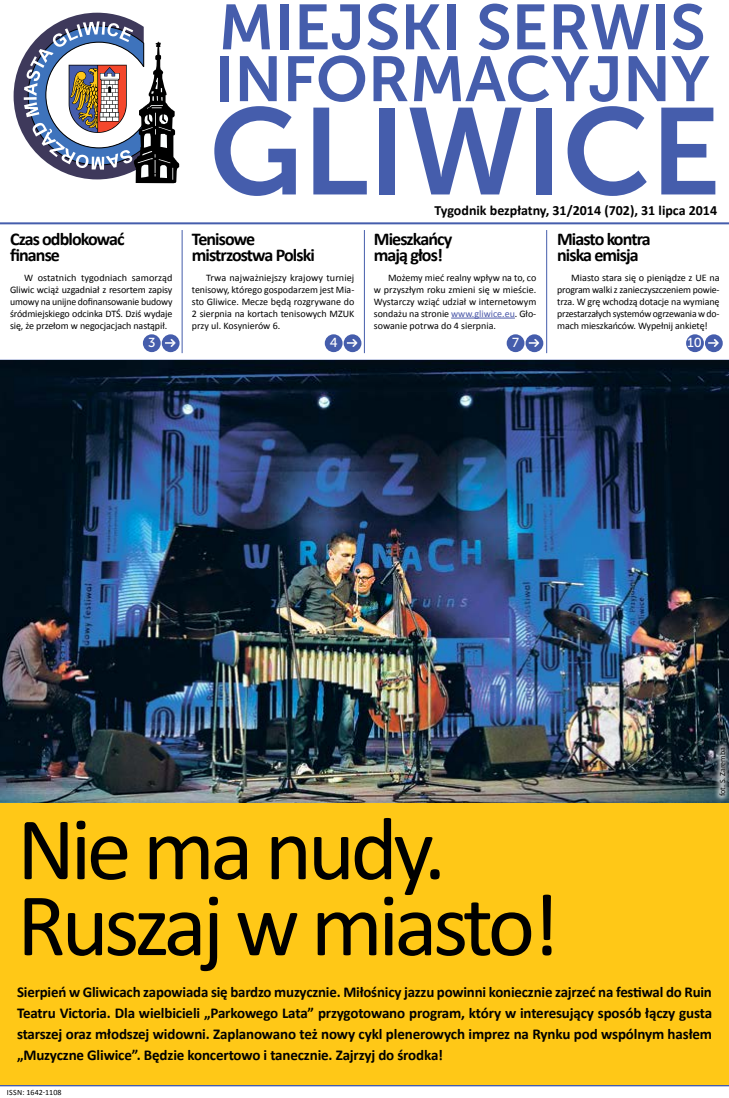
<style>
.page{position:relative;width:729px;height:1098px;background:#fff}
.page>*{position:absolute;margin:0;border:0;box-sizing:border-box;transform-origin:0 0}
.t1{font:90px/76px "Calibri";letter-spacing:-.05em;color:#000}
.t2{font:700 18px/16px "Calibri";letter-spacing:-.05em;color:#000}
.t3{font:700 15px/21px "Calibri";letter-spacing:-.01em;color:#000;text-align:justify}
.t4{font:700 14px "Calibri";color:#000}
.t5{font:13px "Museo Sans 500";color:#fff}
.t6{font:10px/12px "Calibri";letter-spacing:-.01em;color:#000;text-align:justify}
.t7{font:8px "Calibri";color:#000}
.s1{color:#4c59a9}
</style>
<div class="page">
<hr style="left:0;top:222px;width:729px;height:2px;background:#455dac">
<hr style="left:0;top:1083px;width:729px;height:2px;background:#455dac">
<hr style="left:0;top:359px;width:729px;height:2px;background:#455dac">
<hr style="left:364px;top:230px;width:1px;height:123px;background:#455dac">
<hr style="left:182px;top:230px;width:1px;height:123px;background:#455dac">
<hr style="left:546px;top:230px;width:1px;height:123px;background:#455dac">
<svg style="left:214px;top:4px;width:501px;height:192px"></svg>
<svg style="left:14px;top:13px;width:165px;height:170px"></svg>
<div style="left:506px;top:334px;width:18px;height:18px;background:#455dac;border-radius:50%"></div>
<div style="left:525px;top:334px;width:18px;height:18px;background:#455dac;border-radius:50%"></div>
<svg style="left:528px;top:339px;width:11px;height:8px"></svg>
<div style="left:686px;top:334px;width:17px;height:18px;background:#455dac;border-radius:50%"></div>
<svg style="left:704px;top:334px;width:18px;height:18px"></svg>
<svg style="left:708px;top:339px;width:10px;height:8px"></svg>
<div style="left:325px;top:334px;width:17px;height:18px;background:#455dac;border-radius:50%"></div>
<div style="left:343px;top:334px;width:18px;height:18px;background:#455dac;border-radius:50%"></div>
<svg style="left:347px;top:339px;width:10px;height:8px"></svg>
<div style="left:143px;top:334px;width:18px;height:18px;background:#455dac;border-radius:50%"></div>
<div style="left:162px;top:334px;width:17px;height:18px;background:#455dac;border-radius:50%"></div>
<svg style="left:165px;top:339px;width:10px;height:8px"></svg>
<hr style="left:451px;top:317px;width:64px;height:1px;background:#4c59a9">
<img style="left:0;top:361px;width:729px;height:440px">
<div style="left:0;top:802px;width:729px;height:281px;background:#ffc817"></div>
<div style="left:713px;top:741px;width:16px;height:61px;background:#fff;opacity:.75"></div>
<h2 class="t2" style="left:10px;top:231px;width:116px">Czas odblokować finanse</h2>
<p class="t6" style="left:10px;top:271px;width:164px;text-indent:14px">W ostatnich tygodniach samorząd Gliwic wciąż uzgadniał z resortem zapisy umowy na unijne dofinansowanie budowy śródmiejskiego odcinka DTŚ. Dziś wydaje się, że przełom w negocjacjach nastąpił.</p>
<h2 class="t2" style="left:192px;top:231px;width:124px">Tenisowe mistrzostwa Polski</h2>
<p class="t6" style="left:192px;top:271px;width:164px;text-indent:14px">Trwa najważniejszy krajowy turniej tenisowy, którego gospodarzem jest Mia&shy;sto Gliwice. Mecze będą rozgrywane do 2 sierpnia na kortach tenisowych MZUK przy ul. Kosynierów 6.</p>
<h3 class="t4" style="left:434px;top:201px;width:284px">Tygodnik bezpłatny, 31/2014 (702), 31 lipca 2014</h3>
<h2 class="t2" style="left:557px;top:231px;width:95px">Miasto kontra niska emisja</h2>
<p class="t6" style="left:557px;top:271px;width:164px;text-indent:14px">Miasto stara się o pieniądze z UE na program walki z zanieczyszczeniem powie&shy;trza. W grę wchodzą dotacje na wymianę przestarzałych systemów ogrzewania w do&shy;mach mieszkańców. Wypełnij ankietę!</p>
<h2 class="t2" style="left:374px;top:231px;width:80px">Mieszkańcy mają głos!</h2>
<p class="t6" style="left:374px;top:271px;width:164px;text-indent:14px">Możemy mieć realny wpływ na to, co w przyszłym roku zmieni się w mieście.<br>Wystarczy wziąć udział w internetowym sondażu na stronie <span class="s1">www.gliwice.eu</span>. Gło&shy;sowanie potrwa do 4 sierpnia.</p>
<h3 class="t5" style="left:148px;top:335px;width:9px">3</h3>
<h3 class="t5" style="left:329px;top:335px;width:9px">4</h3>
<h3 class="t5" style="left:512px;top:335px;width:8px">7</h3>
<h3 class="t5" style="left:687px;top:335px;width:16px">10</h3>
<h1 class="t1" style="left:17px;top:811px;width:544px">Nie ma nudy.<br>Ruszaj w miasto!</h1>
<p class="t3" style="left:17px;top:981px;width:696px">Sierpień w Gliwicach zapowiada się bardzo muzycznie. Miłośnicy jazzu powinni koniecznie zajrzeć na festiwal do Ruin Teatru Victoria. Dla wielbicieli „Parkowego Lata” przygotowano program, który w interesujący sposób łączy gusta starszej oraz młodszej widowni. Zaplanowano też nowy cykl plenerowych imprez na Rynku pod wspólnym hasłem „Muzyczne Gliwice”. Będzie koncertowo i tanecznie. Zajrzyj do środka!</p>
<p class="t7" style="left:717px;top:796px;width:51px;rotate:-90deg">fot. S. Zaremba</p>
<p class="t7" style="left:7px;top:1086px;width:56px">issn: 1642-1108</p>
</div>
